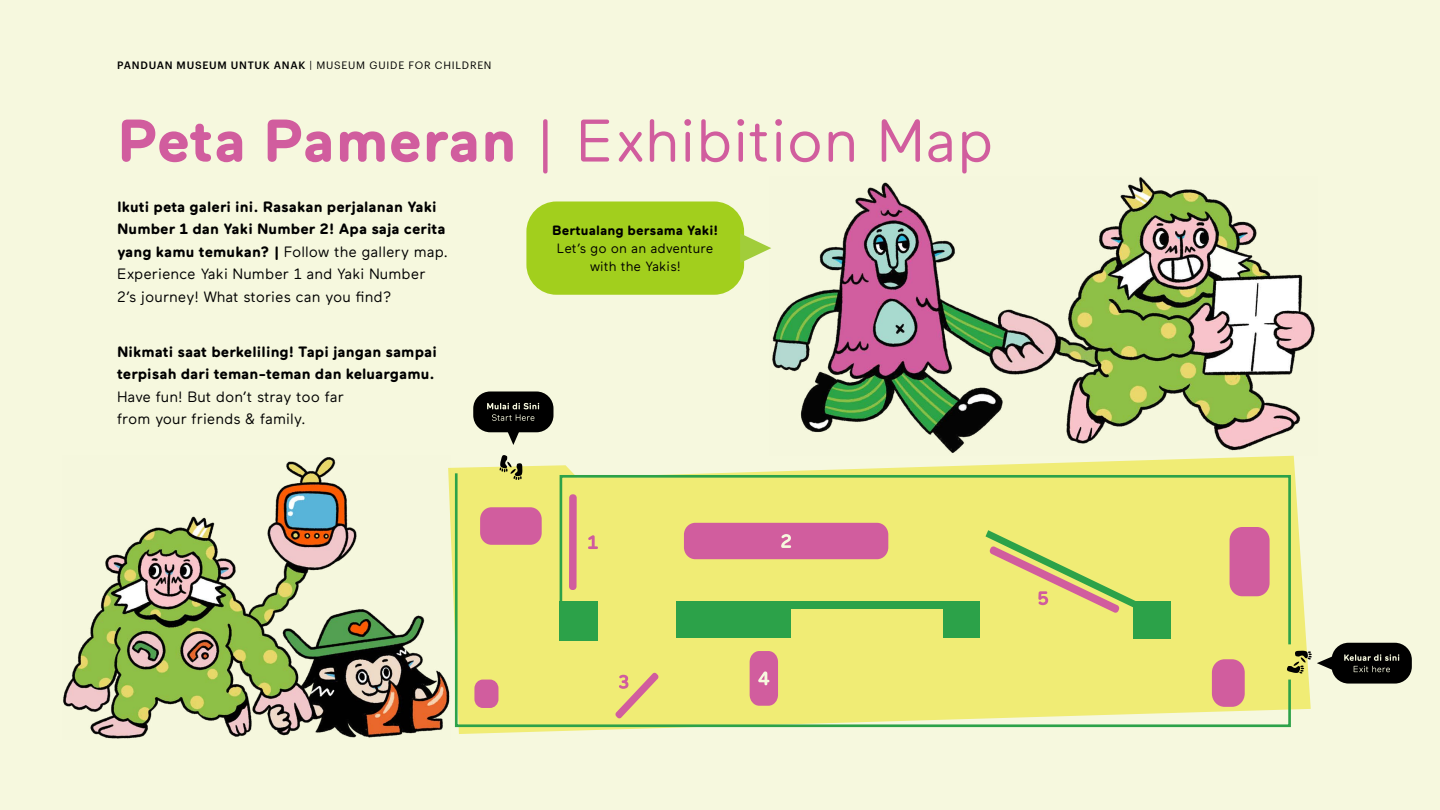
<style>
.page{position:relative;width:1440px;height:810px;background:#f6f8de}
.page>*{position:absolute;margin:0;border:0;box-sizing:border-box;transform-origin:0 0}
.t1{font:60px "Maax Rounded";color:#d15d9e}
.t2{font:700 15px/22.5px "Maax Rounded";color:#000}
.t3{font:15px/22.5px "Maax Rounded";color:#000}
.t4{font:13.5px/18px "Maax Rounded";color:#000;text-align:center}
.t5{font:700 13.5px "Maax Rounded";color:#000}
.t6{font:10.5px "Graphik";letter-spacing:.075em;color:#000}
.s1{font-weight:500}
.s2{font-weight:700}
.s3{font-weight:400}
</style>
<div class="page">
<svg style="left:450px;top:456px;width:861px;height:278px"></svg>
<svg style="left:454px;top:471px;width:838px;height:257px;background:#e9ea7a"></svg>
<div style="left:1212px;top:659px;width:33px;height:48px;background:#d15d9e;border-radius:13px"></div>
<div style="left:474px;top:680px;width:24px;height:28px;background:#d15d9e;border-radius:9px"></div>
<div style="left:480px;top:507px;width:62px;height:38px;background:#d15d9e;border-radius:12px"></div>
<svg style="left:500px;top:455px;width:22px;height:25px"></svg>
<svg style="left:558px;top:474px;width:734px;height:173px;background:#d8d674"></svg>
<svg style="left:588px;top:535px;width:10px;height:14px"></svg>
<svg style="left:781px;top:534px;width:10px;height:14px"></svg>
<svg style="left:615px;top:673px;width:44px;height:46px;background:#e8c97e"></svg>
<svg style="left:750px;top:651px;width:28px;height:55px;background:#d46d9e"></svg>
<svg style="left:986px;top:530px;width:160px;height:83px;background:#dad874"></svg>
<img style="left:63px;top:457px;width:387px;height:282px">
<img style="left:772px;top:177px;width:543px;height:276px">
<div style="left:526px;top:201px;width:218px;height:94px;background:#a2cf1d;border-radius:30px"></div>
<svg style="left:740px;top:233px;width:31px;height:30px"></svg>
<div style="left:473px;top:391px;width:80px;height:41px;background:#000;border-radius:17px"></div>
<svg style="left:506px;top:432px;width:15px;height:13px"></svg>
<svg style="left:487px;top:403px;width:52px;height:18px"></svg>
<div style="left:1332px;top:643px;width:80px;height:41px;background:#000;border-radius:17px"></div>
<svg style="left:1287px;top:651px;width:47px;height:22px"></svg>
<svg style="left:1344px;top:654px;width:55px;height:18px"></svg>
<p class="t6" style="left:117px;top:58px;width:376px"><span class="s1">PANDUAN MUSEUM UNTUK ANAK</span> | MUSEUM GUIDE FOR CHILDREN</p>
<h1 class="t1" style="left:117px;top:115px;width:878px"><span class="s2">Peta Pameran</span> | Exhibition Map</h1>
<p class="t2" style="left:117px;top:196px;width:333px">Ikuti peta galeri ini. Rasakan perjalanan Yaki Number 1 dan Yaki Number 2! Apa saja cerita yang kamu temukan? | <span class="s3">Follow the gallery map.<br>Experience Yaki Number 1 and Yaki Number 2’s journey! What stories can you find?</span></p>
<p class="t5" style="left:552px;top:225px;width:168px">Bertualang bersama Yaki!</p>
<p class="t4" style="left:557px;top:241px;width:158px">Let’s go on an adventure with the Yakis!</p>
<p class="t2" style="left:117px;top:342px;width:321px">Nikmati saat berkeliling! Tapi jangan sampai terpisah dari teman-teman dan keluargamu.</p>
<p class="t3" style="left:117px;top:387px;width:228px">Have fun! But don’t stray too far from your friends &amp; family.</p>
</div>
